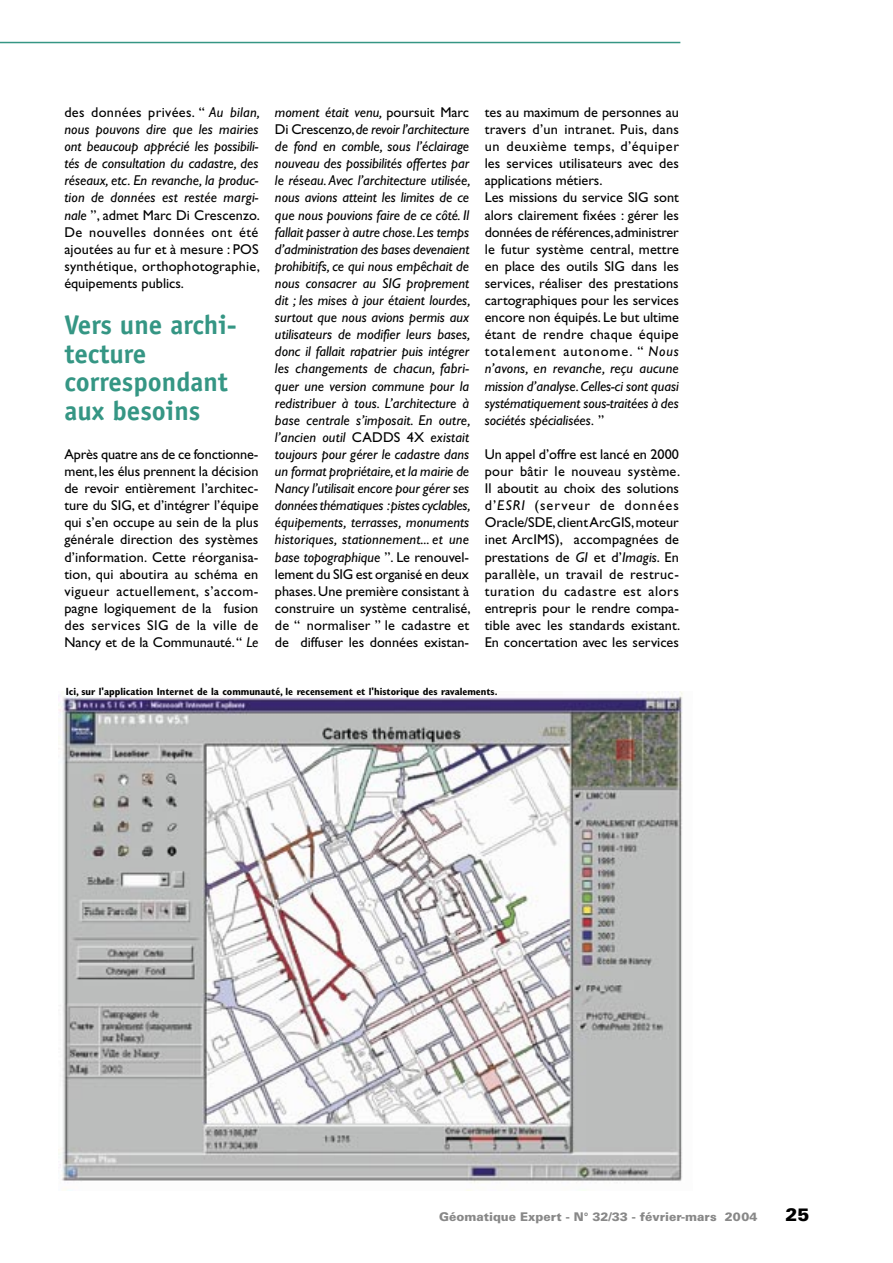
<style>
.page{position:relative;width:893px;height:1263px;background:#fff}
.page>*{position:absolute;margin:0;border:0;box-sizing:border-box;transform-origin:0 0}
.sous-titre{font:700 27px/28.8px "Officina Sans";color:#359684}
.t1{font:900 18px "Univers";color:#000}
.Texte{font:italic 14.25px/17.1px "Gill Sans";letter-spacing:.015em;color:#000;text-align:justify}
.Texte-2{font:14.25px/17.1px "Gill Sans";letter-spacing:.005em;color:#000;text-align:justify}
.t2{font:900 12px "Univers";color:#888}
.Légende{font:700 condensed 10.5px "Gill Sans";color:#000}
.s1{font-style:normal}
.s2{font-style:italic}
</style>
<div class="page">
<hr style="left:0;top:42px;width:680px;height:1px;background:#359684">
<img style="left:59px;top:692px;width:624px;height:498px">
<p class="Texte" style="left:64px;top:104px;width:197px"><span class="s1">des données privées. “</span> Au bilan, nous pouvons dire que les mairies ont beaucoup apprécié les possibili&shy;tés de consultation du cadastre, des réseaux, etc. En revanche, la produc&shy;tion de données est restée margi&shy;nale <span class="s1">”, admet Marc Di Crescenzo.<br>De nouvelles données ont été ajoutées au fur et à mesure : POS synthétique, orthophotographie, équipements publics.</span></p>
<p class="sous-titre" style="left:64px;top:310px;width:174px">Vers une archi&shy;tecture</p>
<p class="sous-titre" style="left:64px;top:367px;width:165px">correspondant aux besoins</p>
<p class="Texte-2" style="left:64px;top:446px;width:196px">Après quatre ans de ce fonctionne&shy;ment, les élus prennent la décision de revoir entièrement l’architec&shy;ture du SIG, et d’intégrer l’équipe qui s’en occupe au sein de la plus générale direction des systèmes d’information. Cette réorganisa&shy;tion, qui aboutira au schéma en vigueur actuellement, s’accom&shy;pagne logiquement de la fusion des services SIG de la ville de Nancy et de la Communauté. “ <span class="s2">Le</span></p>
<p class="Texte" style="left:275px;top:104px;width:197px">moment était venu, <span class="s1">poursuit Marc Di Crescenzo,</span> de revoir l’architecture de fond en comble, sous l’éclairage nouveau des possibilités offertes par le réseau. Avec l’architecture utilisée, nous avions atteint les limites de ce que nous pouvions faire de ce côté. Il fallait passer à autre chose. Les temps d’administration des bases devenaient prohibitifs, ce qui nous empêchait de nous consacrer au SIG proprement dit ; les mises à jour étaient lourdes, surtout que nous avions permis aux utilisateurs de modifier leurs bases, donc il fallait rapatrier puis intégrer les changements de chacun, fabri&shy;quer une version commune pour la redistribuer à tous. L’architecture à base centrale s’imposait. En outre, l’ancien outil <span class="s1">CADDS 4X</span> existait toujours pour gérer le cadastre dans un format propriétaire, et la mairie de Nancy l’utilisait encore pour gérer ses données thématiques :pistes cyclables, équipements, terrasses, monuments historiques, stationnement... et une base topographique <span class="s1">”. Le renouvel&shy;lement du SIG est organisé en deux phases. Une première consistant à construire un système centralisé, de “ normaliser ” le cadastre et de diffuser les données existan-</span></p>
<p class="Texte-2" style="left:485px;top:104px;width:196px">tes au maximum de personnes au travers d’un intranet. Puis, dans un deuxième temps, d’équiper les services utilisateurs avec des applications métiers.</p>
<p class="Texte-2" style="left:485px;top:189px;width:196px">Les missions du service SIG sont alors clairement fixées : gérer les données de références, administrer le futur système central, mettre en place des outils SIG dans les services, réaliser des prestations cartographiques pour les services encore non équipés. Le but ultime étant de rendre chaque équipe totalement autonome. “ <span class="s2">Nous n’avons, en revanche, reçu aucune mission d’analyse. Celles-ci sont quasi systématiquement sous-traitées à des sociétés spécialisées.</span> ”</p>
<p class="Texte-2" style="left:485px;top:446px;width:197px">Un appel d’offre est lancé en 2000 pour bâtir le nouveau système.<br>Il aboutit au choix des solutions d’<span class="s2">ESRI</span> (serveur de données Oracle/SDE, client ArcGIS, moteur inet ArcIMS), accompagnées de prestations de <span class="s2">GI</span> et d’<span class="s2">Imagis</span>. En parallèle, un travail de restruc&shy;turation du cadastre est alors entrepris pour le rendre compa&shy;tible avec les standards existant.<br>En concertation avec les services</p>
<p class="Légende" style="left:66px;top:685px;width:433px">Ici, sur l'application Internet de la communauté, le recensement et l'historique des ravalements.</p>
<p class="t2" style="left:439px;top:1209px;width:320px">Géomatique Expert - N° 32/33 - février-mars 2004</p>
<p class="t1" style="left:785px;top:1203px;width:26px">25</p>
</div>
